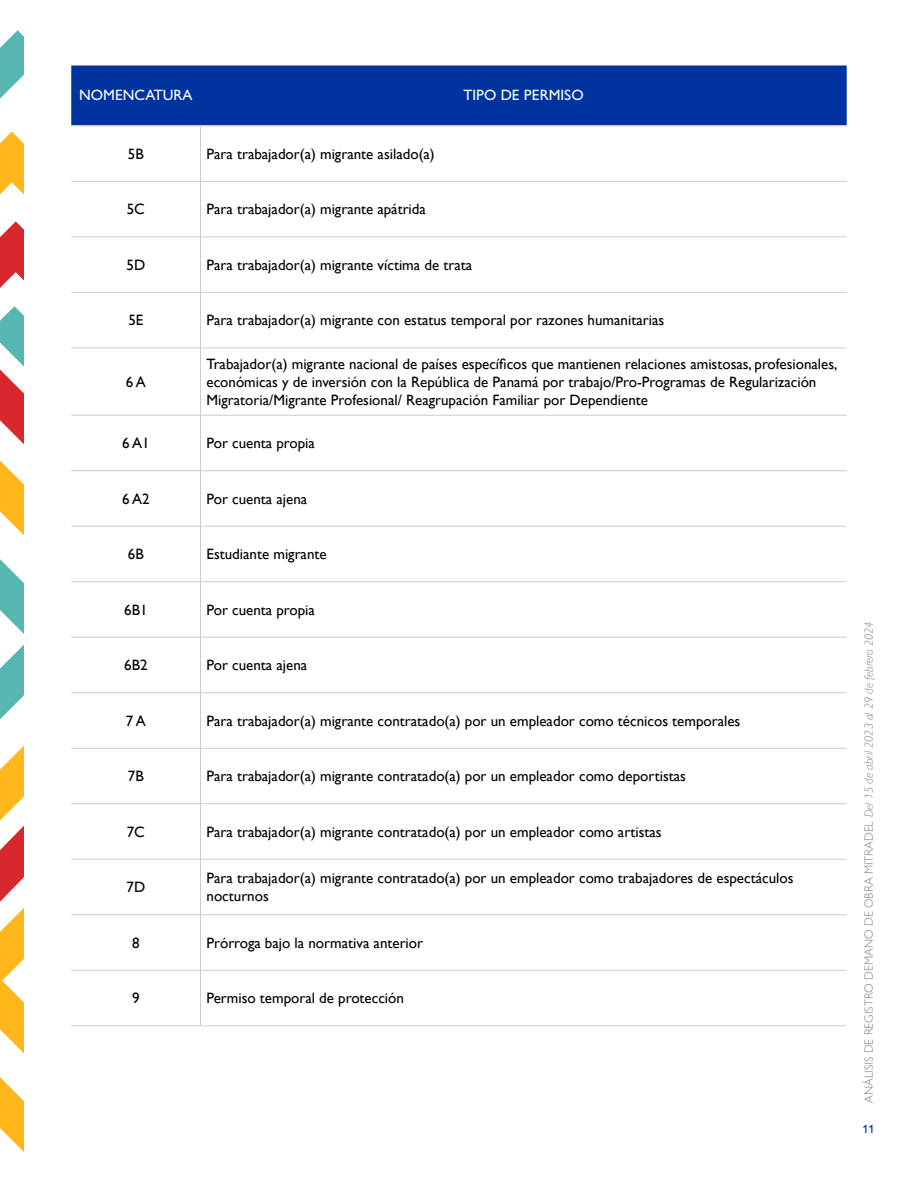
<style>
.page{position:relative;width:918px;height:1188px;background:#fff}
.page>*{position:absolute;margin:0;border:0;box-sizing:border-box;transform-origin:0 0}
.t1{font:15px/18px "Gill Sans";color:#000}
.t2{font:500 15px "Gill Sans Nova";color:#fff}
.t3{font:300 12px "Gill Sans Nova";color:#808080}
.t4{font:500 12px "Gill Sans Nova";color:#0033a1}
.s1{font-style:italic}
</style>
<div class="page">
<svg style="left:0;top:746px;width:24px;height:406px"></svg>
<svg style="left:0;top:30px;width:24px;height:689px"></svg>
<div style="left:71px;top:65px;width:776px;height:60px;background:#0033a0"></div>
<hr style="left:201px;top:125px;width:646px;height:1px;background:#ccc">
<hr style="left:71px;top:125px;width:130px;height:1px;background:#ccc">
<hr style="left:201px;top:126px;width:646px;height:1px;background:#ccc">
<hr style="left:201px;top:181px;width:646px;height:1px;background:#ccc">
<hr style="left:201px;top:237px;width:646px;height:1px;background:#ccc">
<hr style="left:201px;top:292px;width:646px;height:1px;background:#ccc">
<hr style="left:201px;top:348px;width:646px;height:1px;background:#ccc">
<hr style="left:201px;top:415px;width:646px;height:1px;background:#ccc">
<hr style="left:201px;top:470px;width:646px;height:1px;background:#ccc">
<hr style="left:201px;top:526px;width:646px;height:1px;background:#ccc">
<hr style="left:201px;top:581px;width:646px;height:1px;background:#ccc">
<hr style="left:201px;top:637px;width:646px;height:1px;background:#ccc">
<hr style="left:201px;top:692px;width:646px;height:1px;background:#ccc">
<hr style="left:201px;top:748px;width:646px;height:1px;background:#ccc">
<hr style="left:201px;top:803px;width:646px;height:1px;background:#ccc">
<hr style="left:201px;top:859px;width:646px;height:1px;background:#ccc">
<hr style="left:201px;top:914px;width:646px;height:1px;background:#ccc">
<hr style="left:201px;top:970px;width:646px;height:1px;background:#ccc">
<hr style="left:201px;top:1025px;width:646px;height:1px;background:#ccc">
<hr style="left:71px;top:126px;width:130px;height:1px;background:#ccc">
<hr style="left:200px;top:126px;width:1px;height:55px;background:#ccc">
<hr style="left:71px;top:181px;width:130px;height:1px;background:#ccc">
<hr style="left:200px;top:182px;width:1px;height:55px;background:#ccc">
<hr style="left:71px;top:237px;width:130px;height:1px;background:#ccc">
<hr style="left:200px;top:237px;width:1px;height:55px;background:#ccc">
<hr style="left:71px;top:292px;width:130px;height:1px;background:#ccc">
<hr style="left:200px;top:293px;width:1px;height:55px;background:#ccc">
<hr style="left:71px;top:348px;width:130px;height:1px;background:#ccc">
<hr style="left:200px;top:348px;width:1px;height:67px;background:#ccc">
<hr style="left:71px;top:415px;width:130px;height:1px;background:#ccc">
<hr style="left:200px;top:415px;width:1px;height:56px;background:#ccc">
<hr style="left:71px;top:470px;width:130px;height:1px;background:#ccc">
<hr style="left:200px;top:471px;width:1px;height:55px;background:#ccc">
<hr style="left:71px;top:526px;width:130px;height:1px;background:#ccc">
<hr style="left:200px;top:526px;width:1px;height:56px;background:#ccc">
<hr style="left:71px;top:581px;width:130px;height:1px;background:#ccc">
<hr style="left:200px;top:582px;width:1px;height:55px;background:#ccc">
<hr style="left:71px;top:637px;width:130px;height:1px;background:#ccc">
<hr style="left:200px;top:637px;width:1px;height:56px;background:#ccc">
<hr style="left:71px;top:692px;width:130px;height:1px;background:#ccc">
<hr style="left:200px;top:693px;width:1px;height:55px;background:#ccc">
<hr style="left:71px;top:748px;width:130px;height:1px;background:#ccc">
<hr style="left:200px;top:748px;width:1px;height:56px;background:#ccc">
<hr style="left:71px;top:803px;width:130px;height:1px;background:#ccc">
<hr style="left:200px;top:804px;width:1px;height:55px;background:#ccc">
<hr style="left:71px;top:859px;width:130px;height:1px;background:#ccc">
<hr style="left:200px;top:859px;width:1px;height:56px;background:#ccc">
<hr style="left:71px;top:914px;width:130px;height:1px;background:#ccc">
<hr style="left:200px;top:915px;width:1px;height:55px;background:#ccc">
<hr style="left:71px;top:970px;width:130px;height:1px;background:#ccc">
<hr style="left:200px;top:970px;width:1px;height:56px;background:#ccc">
<hr style="left:71px;top:1025px;width:130px;height:1px;background:#ccc">
<p class="t2" style="left:79px;top:86px;width:115px">NOMENCATURA</p>
<p class="t2" style="left:463px;top:86px;width:122px">TIPO DE PERMISO</p>
<p class="t1" style="left:128px;top:145px;width:17px">5B</p>
<p class="t1" style="left:207px;top:145px;width:230px">Para trabajador(a) migrante asilado(a)</p>
<p class="t1" style="left:127px;top:200px;width:20px">5C</p>
<p class="t1" style="left:207px;top:200px;width:221px">Para trabajador(a) migrante apátrida</p>
<p class="t1" style="left:127px;top:256px;width:20px">5D</p>
<p class="t1" style="left:207px;top:256px;width:267px">Para trabajador(a) migrante víctima de trata</p>
<p class="t1" style="left:128px;top:311px;width:16px">5E</p>
<p class="t1" style="left:207px;top:311px;width:459px">Para trabajador(a) migrante con estatus temporal por razones humanitarias</p>
<p class="t1" style="left:126px;top:373px;width:22px">6 A</p>
<p class="t1" style="left:207px;top:355px;width:632px">Trabajador(a) migrante nacional de países específicos que mantienen relaciones amistosas, profesionales, económicas y de inversión con la República de Panamá por trabajo/Pro-Programas de Regularización<br>Migratoria/Migrante Profesional/ Reagrupación Familiar por Dependiente</p>
<p class="t1" style="left:122px;top:434px;width:29px">6 A1</p>
<p class="t1" style="left:207px;top:434px;width:110px">Por cuenta propia</p>
<p class="t1" style="left:122px;top:489px;width:29px">6 A2</p>
<p class="t1" style="left:207px;top:489px;width:102px">Por cuenta ajena</p>
<p class="t1" style="left:128px;top:545px;width:17px">6B</p>
<p class="t1" style="left:207px;top:545px;width:122px">Estudiante migrante</p>
<p class="t1" style="left:124px;top:600px;width:25px">6B1</p>
<p class="t1" style="left:207px;top:600px;width:110px">Por cuenta propia</p>
<p class="t1" style="left:124px;top:656px;width:25px">6B2</p>
<p class="t1" style="left:207px;top:656px;width:102px">Por cuenta ajena</p>
<p class="t1" style="left:126px;top:711px;width:22px">7 A</p>
<p class="t1" style="left:207px;top:711px;width:535px">Para trabajador(a) migrante contratado(a) por un empleador como técnicos temporales</p>
<p class="t1" style="left:128px;top:767px;width:17px">7B</p>
<p class="t1" style="left:207px;top:767px;width:481px">Para trabajador(a) migrante contratado(a) por un empleador como deportistas</p>
<p class="t1" style="left:127px;top:822px;width:20px">7C</p>
<p class="t1" style="left:207px;top:822px;width:457px">Para trabajador(a) migrante contratado(a) por un empleador como artistas</p>
<p class="t1" style="left:127px;top:878px;width:20px">7D</p>
<p class="t1" style="left:207px;top:869px;width:589px">Para trabajador(a) migrante contratado(a) por un empleador como trabajadores de espectáculos nocturnos</p>
<p class="t1" style="left:132px;top:933px;width:9px">8</p>
<p class="t1" style="left:207px;top:933px;width:218px">Prórroga bajo la normativa anterior</p>
<p class="t1" style="left:132px;top:989px;width:9px">9</p>
<p class="t1" style="left:207px;top:989px;width:199px">Permiso temporal de protección</p>
<p class="t3" style="left:861px;top:1103px;width:483px;rotate:-90deg">ANÁLISIS DE REGISTRO DEMANO DE OBRA MITRADEL <span class="s1">Del 15 de abril 2023 al 29 de febrero 2024</span></p>
<p class="t4" style="left:862px;top:1122px;width:13px">11</p>
</div>
